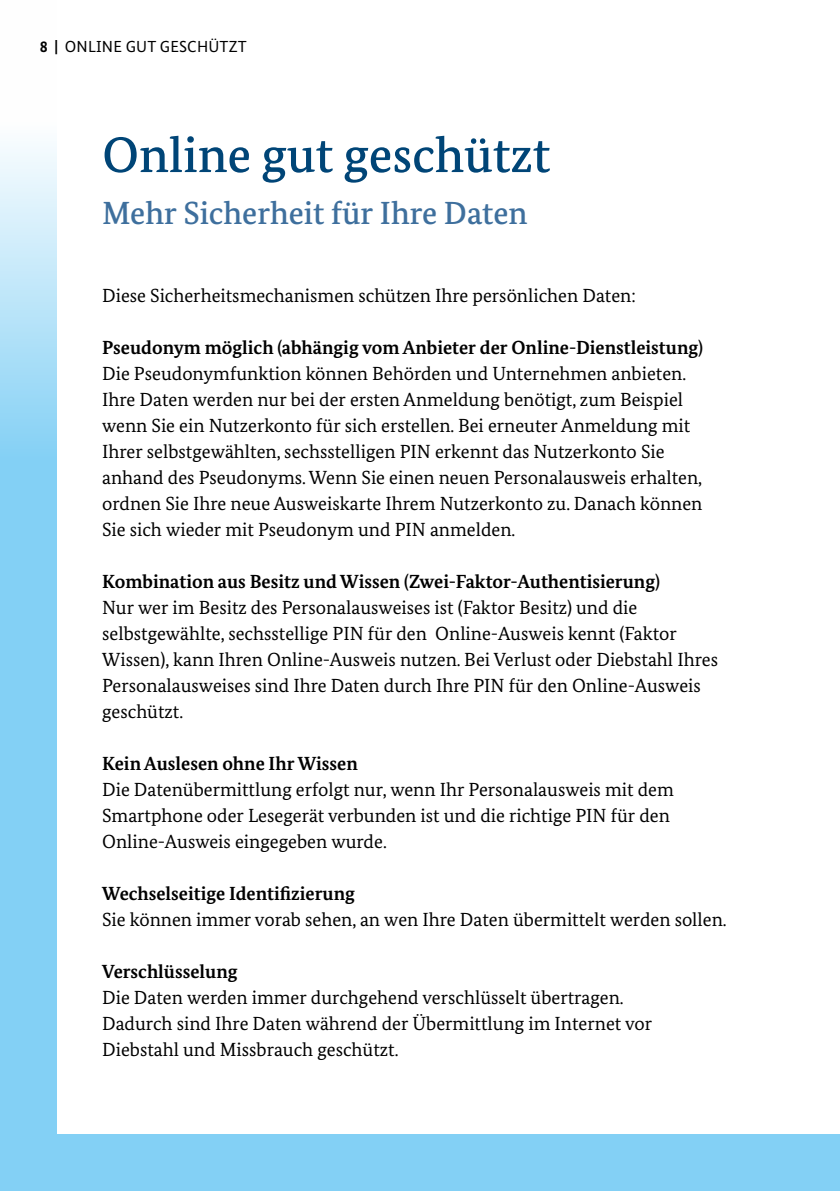
<style>
.page{position:relative;width:840px;height:1191px;background:#fff}
.page>*{position:absolute;margin:0;border:0;box-sizing:border-box;transform-origin:0 0}
.t1{font:500 50px "Bundes Serif";color:#004577}
.t2{font:500 32px "Bundes Serif";color:#3e6f9d}
.t3{font:19px/26px "Bundes Serif";color:#000}
.t4{font:700 19px "Bundes Serif";color:#000}
.t5{font:16px "Bundes Sans";letter-spacing:.01em;color:#000}
.s1{font-weight:700}
</style>
<div class="page">
<div style="left:0;top:1134px;width:839px;height:57px;background:#83d0f5"></div>
<svg style="left:0;top:146px;width:57px;height:988px;background:#95d6f6"></svg>
<p class="t5" style="left:40px;top:37px;width:208px"><span class="s1">8 |</span> ONLINE GUT GESCHÜTZT</p>
<h2 class="t1" style="left:102px;top:124px;width:449px">Online gut geschützt</h2>
<h3 class="t2" style="left:102px;top:194px;width:427px">Mehr Sicherheit für Ihre Daten</h3>
<p class="t3" style="left:102px;top:282px;width:535px">Diese Sicherheitsmechanismen schützen Ihre persönlichen Daten:</p>
<h4 class="t4" style="left:102px;top:336px;width:602px">Pseudonym möglich (abhängig vom Anbieter der Online-Dienstleistung)</h4>
<p class="t3" style="left:102px;top:360px;width:601px">Die Pseudonymfunktion können Behörden und Unternehmen anbieten.<br>Ihre Daten werden nur bei der ersten Anmeldung benötigt, zum Beispiel wenn Sie ein Nutzerkonto für sich erstellen. Bei erneuter Anmeldung mit Ihrer selbstgewählten, sechsstelligen PIN erkennt das Nutzerkonto Sie anhand des Pseudonyms. Wenn Sie einen neuen Personalausweis erhalten, ordnen Sie Ihre neue Ausweiskarte Ihrem Nutzerkonto zu. Danach können Sie sich wieder mit Pseudonym und PIN anmelden.</p>
<h4 class="t4" style="left:102px;top:570px;width:559px">Kombination aus Besitz und Wissen (Zwei-Faktor-Authentisierung)</h4>
<p class="t3" style="left:102px;top:594px;width:617px">Nur wer im Besitz des Personalausweises ist (Faktor Besitz) und die selbstgewählte, sechsstellige PIN für den Online-Ausweis kennt (Faktor Wissen), kann Ihren Online-Ausweis nutzen. Bei Verlust oder Diebstahl Ihres Personalausweises sind Ihre Daten durch Ihre PIN für den Online-Ausweis geschützt.</p>
<h4 class="t4" style="left:102px;top:752px;width:257px">Kein Auslesen ohne Ihr Wissen</h4>
<p class="t3" style="left:102px;top:776px;width:573px">Die Datenübermittlung erfolgt nur, wenn Ihr Personalausweis mit dem<br>Smartphone oder Lesegerät verbunden ist und die richtige PIN für den<br>Online-Ausweis eingegeben wurde.</p>
<h4 class="t4" style="left:102px;top:882px;width:254px">Wechselseitige Identifizierung</h4>
<p class="t3" style="left:102px;top:906px;width:625px">Sie können immer vorab sehen, an wen Ihre Daten übermittelt werden sollen.</p>
<h4 class="t4" style="left:102px;top:960px;width:137px">Verschlüsselung</h4>
<p class="t3" style="left:102px;top:984px;width:523px">Die Daten werden immer durchgehend verschlüsselt übertragen.</p>
<p class="t3" style="left:102px;top:1010px;width:551px">Dadurch sind Ihre Daten während der Übermittlung im Internet vor<br>Diebstahl und Missbrauch geschützt.</p>
</div>
